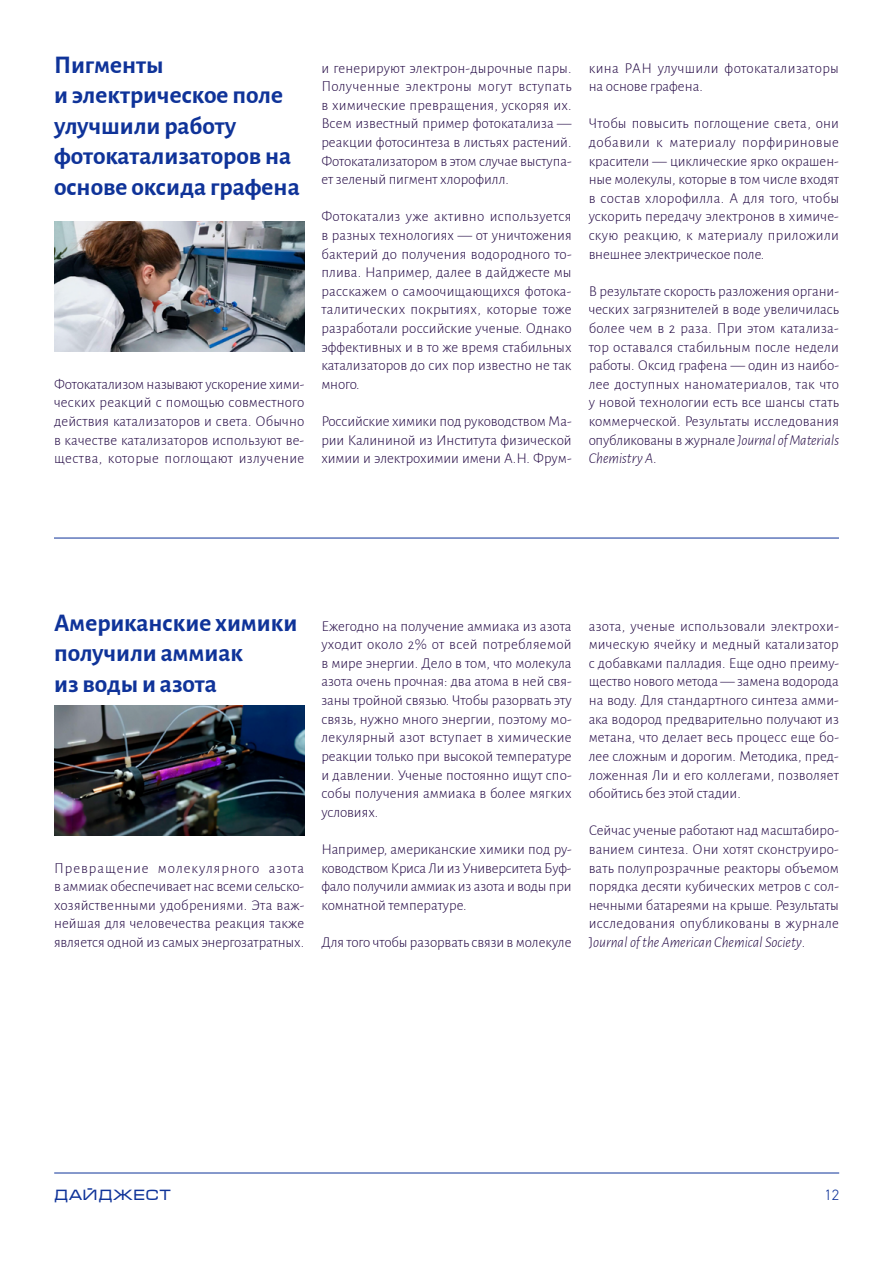
<style>
.page{position:relative;width:893px;height:1263px;background:#fff}
.page>*{position:absolute;margin:0;border:0;box-sizing:border-box;transform-origin:0 0}
.t1{font:700 25.5px/30.6px "Alegreya Sans";color:#0f3399}
.t2{font:300 15px/18.6px "Alegreya Sans";color:#240a45;text-align:justify}
.t3{font:15px "Micra";color:#0f3399}
.t4{font:300 15px "DIN2014";color:#0f3399}
.s1{font-style:italic}
</style>
<div class="page">
<hr style="left:54px;top:1172px;width:785px;height:1px;background:#0f3399">
<img style="left:54px;top:221px;width:250px;height:131px">
<img style="left:54px;top:705px;width:250px;height:130px">
<hr style="left:54px;top:538px;width:785px;height:1px;background:#0f3399">
<h1 class="t1" style="left:54px;top:47px;width:247px">Пигменты<br>и электрическое поле улучшили работу фотокатализаторов на основе оксида графена</h1>
<p class="t2" style="left:54px;top:374px;width:252px">Фотокатализом называют ускорение хими&shy;ческих реакций с помощью совместного действия катализаторов и света. Обычно в качестве катализаторов используют ве&shy;щества, которые поглощают излучение</p>
<p class="t2" style="left:321px;top:58px;width:252px">и генерируют электрон-дырочные пары.<br>Полученные электроны могут вступать в химические превращения, ускоряя их.<br>Всем известный пример фотокатализа — реакции фотосинтеза в листьях растений.<br>Фотокатализатором в этом случае выступа&shy;ет зеленый пигмент хлорофилл.</p>
<p class="t2" style="left:321px;top:207px;width:252px">Фотокатализ уже активно используется в разных технологиях — от уничтожения бактерий до получения водородного то&shy;плива. Например, далее в дайджесте мы расскажем о самоочищающихся фотока&shy;талитических покрытиях, которые тоже разработали российские ученые. Однако эффективных и в то же время стабильных катализаторов до сих пор известно не так много.</p>
<p class="t2" style="left:321px;top:411px;width:252px">Российские химики под руководством Ма&shy;рии Калининой из Института физической химии и электрохимии имени А.Н. Фрум-</p>
<p class="t2" style="left:589px;top:58px;width:252px">кина РАН улучшили фотокатализаторы на основе графена.</p>
<p class="t2" style="left:589px;top:114px;width:252px">Чтобы повысить поглощение света, они добавили к материалу порфириновые красители — циклические ярко окрашен&shy;ные молекулы, которые в том числе входят в состав хлорофилла. А для того, чтобы ускорить передачу электронов в химиче&shy;скую реакцию, к материалу приложили внешнее электрическое поле.</p>
<p class="t2" style="left:589px;top:281px;width:252px">В результате скорость разложения органи&shy;ческих загрязнителей в воде увеличилась более чем в 2 раза. При этом катализа&shy;тор оставался стабильным после недели работы. Оксид графена — один из наибо&shy;лее доступных наноматериалов, так что у новой технологии есть все шансы стать коммерческой. Результаты исследования опубликованы в журнале <span class="s1">Journal of Materials Chemistry A</span>.</p>
<h1 class="t1" style="left:54px;top:605px;width:245px">Американские химики получили аммиак<br>из воды и азота</h1>
<p class="t2" style="left:54px;top:858px;width:252px">Превращение молекулярного азота в аммиак обеспечивает нас всеми сельско&shy;хозяйственными удобрениями. Эта важ&shy;нейшая для человечества реакция также является одной из самых энергозатратных.</p>
<p class="t2" style="left:321px;top:616px;width:252px">Ежегодно на получение аммиака из азота уходит около 2% от всей потребляемой в мире энергии. Дело в том, что молекула азота очень прочная: два атома в ней свя&shy;заны тройной связью. Чтобы разорвать эту связь, нужно много энергии, поэтому мо&shy;лекулярный азот вступает в химические реакции только при высокой температуре и давлении. Ученые постоянно ищут спо&shy;собы получения аммиака в более мягких условиях.</p>
<p class="t2" style="left:321px;top:839px;width:252px">Например, американские химики под ру&shy;ководством Криса Ли из Университета Буф&shy;фало получили аммиак из азота и воды при комнатной температуре.</p>
<p class="t2" style="left:321px;top:932px;width:252px">Для того чтобы разорвать связи в молекуле</p>
<p class="t2" style="left:589px;top:616px;width:252px">азота, ученые использовали электрохи&shy;мическую ячейку и медный катализатор с добавками палладия. Еще одно преиму&shy;щество нового метода — замена водорода на воду. Для стандартного синтеза амми&shy;ака водород предварительно получают из метана, что делает весь процесс еще бо&shy;лее сложным и дорогим. Методика, пред&shy;ложенная Ли и его коллегами, позволяет обойтись без этой стадии.</p>
<p class="t2" style="left:589px;top:821px;width:252px">Сейчас ученые работают над масштабиро&shy;ванием синтеза. Они хотят сконструиро&shy;вать полупрозрачные реакторы объемом порядка десяти кубических метров с сол&shy;нечными батареями на крыше. Результаты исследования опубликованы в журнале J<span class="s1">ournal of the American Chemical Society</span>.</p>
<p class="t3" style="left:54px;top:1187px;width:119px">ДАЙДЖЕСТ</p>
<p class="t4" style="left:824px;top:1185px;width:16px">12</p>
</div>
